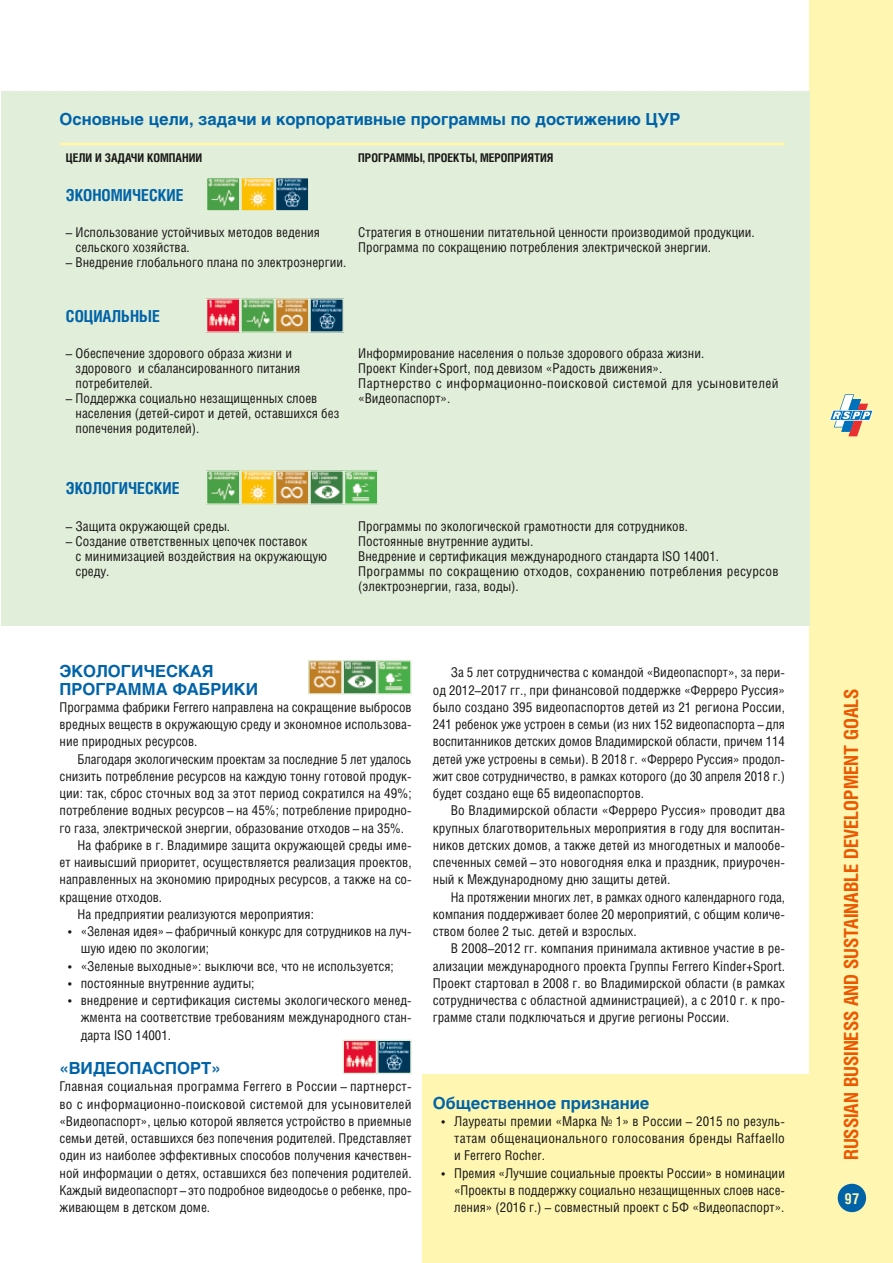
<style>
.page{position:relative;width:893px;height:1263px;background:#fff}
.page>*{position:absolute;margin:0;border:0;box-sizing:border-box;transform-origin:0 0}
.t1{font:700 19.5px "Helios Cond C";color:#ea5901}
.t2{font:700 16.5px/17.2px "Helios C";color:#0063a8}
.t3{font:700 16.5px "Helios Cond C";color:#0063a8}
.t4{font:700 15px "Helios Cond C";color:#fff7b1}
.t5{font:13.5px/17.2px "Helios Cond C";color:#181716;text-align:justify}
.t6{font:700 12px "Helios Cond C";color:#181716}
</style>
<div class="page">
<div style="left:809px;top:0;width:84px;height:1263px;background:#fff7b1"></div>
<svg style="left:829px;top:394px;width:44px;height:42px"></svg>
<div style="left:838px;top:1184px;width:27px;height:27px;background:#0063a8;border-radius:50%"></div>
<div style="left:838px;top:1184px;width:28px;height:28px;border:1px solid #0063a8;border-radius:50%"></div>
<div style="left:1px;top:91px;width:808px;height:535px;background:#e1eed9"></div>
<hr style="left:60px;top:143px;width:292px;height:3px;background:#fff7b1">
<hr style="left:352px;top:143px;width:433px;height:3px;background:#fff7b1">
<img style="left:208px;top:179px;width:30px;height:31px">
<div style="left:206px;top:177px;width:34px;height:35px;border:1px solid #e1eed9"></div>
<svg style="left:242px;top:179px;width:31px;height:31px"></svg>
<div style="left:240px;top:177px;width:35px;height:35px;border:1px solid #e1eed9"></div>
<img style="left:277px;top:179px;width:30px;height:31px">
<div style="left:275px;top:177px;width:34px;height:35px;border:1px solid #e1eed9"></div>
<img style="left:208px;top:300px;width:30px;height:31px">
<div style="left:206px;top:298px;width:34px;height:35px;border:1px solid #e1eed9"></div>
<svg style="left:242px;top:300px;width:31px;height:31px"></svg>
<div style="left:240px;top:298px;width:35px;height:35px;border:1px solid #e1eed9"></div>
<img style="left:277px;top:300px;width:30px;height:31px">
<div style="left:275px;top:298px;width:34px;height:35px;border:1px solid #e1eed9"></div>
<svg style="left:311px;top:300px;width:31px;height:31px"></svg>
<div style="left:309px;top:298px;width:35px;height:35px;border:1px solid #e1eed9"></div>
<img style="left:208px;top:472px;width:30px;height:31px">
<div style="left:206px;top:470px;width:34px;height:35px;border:1px solid #e1eed9"></div>
<svg style="left:242px;top:472px;width:31px;height:31px"></svg>
<div style="left:240px;top:470px;width:35px;height:35px;border:1px solid #e1eed9"></div>
<img style="left:277px;top:472px;width:30px;height:31px">
<div style="left:275px;top:470px;width:34px;height:35px;border:1px solid #e1eed9"></div>
<svg style="left:311px;top:472px;width:31px;height:31px"></svg>
<div style="left:309px;top:470px;width:35px;height:35px;border:1px solid #e1eed9"></div>
<img style="left:346px;top:472px;width:30px;height:31px">
<div style="left:344px;top:470px;width:34px;height:35px;border:1px solid #e1eed9"></div>
<img style="left:310px;top:662px;width:31px;height:31px">
<div style="left:308px;top:660px;width:35px;height:35px;border:1px solid #e1eed9"></div>
<svg style="left:345px;top:662px;width:30px;height:31px"></svg>
<div style="left:343px;top:660px;width:34px;height:35px;border:1px solid #e1eed9"></div>
<img style="left:379px;top:662px;width:31px;height:31px">
<div style="left:377px;top:660px;width:35px;height:35px;border:1px solid #e1eed9"></div>
<img style="left:345px;top:1042px;width:30px;height:30px">
<div style="left:343px;top:1040px;width:34px;height:34px;border:1px solid #e1eed9"></div>
<img style="left:379px;top:1042px;width:31px;height:30px">
<div style="left:377px;top:1040px;width:35px;height:34px;border:1px solid #e1eed9"></div>
<div style="left:422px;top:1074px;width:387px;height:189px;background:#fff7b1"></div>
<p class="t2" style="left:60px;top:111px;width:622px">Основные цели, задачи и корпоративные программы по достижению ЦУР</p>
<p class="t6" style="left:66px;top:151px;width:138px">ЦЕЛИ И ЗАДАЧИ КОМПАНИИ</p>
<p class="t6" style="left:358px;top:151px;width:197px">ПРОГРАММЫ, ПРОЕКТЫ, МЕРОПРИЯТИЯ</p>
<p class="t3" style="left:66px;top:185px;width:119px">ЭКОНОМИЧЕСКИЕ</p>
<p class="t5" style="left:76px;top:225px;width:246px;line-height:15px;text-indent:-10px">– Использование устойчивых методов ведения сельского хозяйства.</p>
<p class="t5" style="left:66px;top:254px;width:282px">– Внедрение глобального плана по электроэнергии.</p>
<p class="t5" style="left:358px;top:225px;width:398px;line-height:15px">Стратегия в отношении питательной ценности производимой продукции.<br>Программа по сокращению потребления электрической энергии.</p>
<p class="t3" style="left:66px;top:306px;width:95px">СОЦИАЛЬНЫЕ</p>
<p class="t5" style="left:76px;top:345px;width:226px;line-height:15px;text-align:left;text-indent:-10px">– Обеспечение здорового образа жизни и здорового и сбалансированного питания потребителей.</p>
<p class="t5" style="left:76px;top:390px;width:265px;line-height:15px;text-align:left;text-indent:-10px">– Поддержка социально незащищенных слоев населения (детей-сирот и детей, оставшихся без попечения родителей).</p>
<p class="t3" style="left:66px;top:478px;width:115px">ЭКОЛОГИЧЕСКИЕ</p>
<p class="t5" style="left:66px;top:517px;width:166px">– Защита окружающей среды.</p>
<p class="t5" style="left:76px;top:533px;width:253px;line-height:15px;text-align:left;text-indent:-10px">– Создание ответственных цепочек поставок<br>с минимизацией воздействия на окружающую среду.</p>
<p class="t5" style="left:358px;top:345px;width:422px;line-height:15px;text-align:left">Информирование населения о пользе здорового образа жизни.<br>Проект Kinder+Sport, под девизом «Радость движения».<br>Партнерство с информационно-поисковой системой для усыновителей «Видеопаспорт».</p>
<p class="t5" style="left:358px;top:518px;width:422px;line-height:15px;text-align:left">Программы по экологической грамотности для сотрудников.<br>Постоянные внутренние аудиты.<br>Внедрение и сертификация международного стандарта ISO 14001.<br>Программы по сокращению отходов, сохранению потребления ресурсов (электроэнергии, газа, воды).</p>
<p class="t2" style="left:60px;top:663px;width:200px">ЭКОЛОГИЧЕСКАЯ<br>ПРОГРАММА ФАБРИКИ</p>
<p class="t5" style="left:60px;top:698px;width:354px">Программа фабрики Ferrero направлена на сокращение выбросов вредных веществ в окружающую среду и экономное использова&shy;ние природных ресурсов.</p>
<p class="t5" style="left:78px;top:750px;width:336px">Благодаря экологическим проектам за последние 5 лет удалось</p>
<p class="t5" style="left:60px;top:767px;width:354px">снизить потребление ресурсов на каждую тонну готовой продук-</p>
<p class="t5" style="left:60px;top:784px;width:354px">ции: так, сброс сточных вод за этот период сократился на 49%;</p>
<p class="t5" style="left:60px;top:802px;width:354px">потребление водных ресурсов – на 45%; потребление природно-</p>
<p class="t5" style="left:60px;top:819px;width:346px">го газа, электрической энергии, образование отходов – на 35%.</p>
<p class="t5" style="left:78px;top:836px;width:336px">На фабрике в г. Владимире защита окружающей среды име-</p>
<p class="t5" style="left:60px;top:853px;width:354px">ет наивысший приоритет, осуществляется реализация проектов,</p>
<p class="t5" style="left:60px;top:871px;width:354px">направленных на экономию природных ресурсов, а также на со-</p>
<p class="t5" style="left:60px;top:888px;width:104px">кращение отходов.</p>
<p class="t5" style="left:78px;top:905px;width:238px">На предприятии реализуются мероприятия:</p>
<p class="t5" style="left:81px;top:922px;width:332px;text-indent:-13px">• «Зеленая идея» – фабричный конкурс для сотрудников на луч&shy;шую идею по экологии;</p>
<p class="t5" style="left:68px;top:957px;width:327px">• «Зеленые выходные»: выключи все, что не используется;</p>
<p class="t5" style="left:68px;top:974px;width:188px">• постоянные внутренние аудиты;</p>
<p class="t5" style="left:81px;top:991px;width:332px;text-indent:-13px">• внедрение и сертификация системы экологического менед&shy;жмента на соответствие требованиям международного стан&shy;дарта ISO 14001.</p>
<p class="t2" style="left:60px;top:1060px;width:163px">«ВИДЕОПАСПОРТ»</p>
<p class="t5" style="left:60px;top:1078px;width:354px">Главная социальная программа Ferrero в России – партнерст&shy;во с информационно-поисковой системой для усыновителей «Видеопаспорт», целью которой является устройство в приемные семьи детей, оставшихся без попечения родителей. Представляет один из наиболее эффективных способов получения качествен&shy;ной информации о детях, оставшихся без попечения родителей.<br>Каждый видеопаспорт – это подробное видеодосье о ребенке, про&shy;живающем в детском доме.</p>
<p class="t5" style="left:433px;top:664px;width:354px;text-indent:18px">За 5 лет сотрудничества с командой «Видеопаспорт», за пери&shy;од 2012–2017 гг., при финансовой поддержке «Ферреро Руссия» было создано 395 видеопаспортов детей из 21 региона России, 241 ребенок уже устроен в семьи (из них 152 видеопаспорта – для воспитанников детских домов Владимирской области, причем 114 детей уже устроены в семьи). В 2018 г. «Ферреро Руссия» продол&shy;жит свое сотрудничество, в рамках которого (до 30 апреля 2018 г.) будет создано еще 65 видеопаспортов.</p>
<p class="t5" style="left:433px;top:802px;width:354px;text-indent:18px">Во Владимирской области «Ферреро Руссия» проводит два крупных благотворительных мероприятия в году для воспитан&shy;ников детских домов, а также детей из многодетных и малообе&shy;спеченных семей – это новогодняя елка и праздник, приурочен&shy;ный к Международному дню защиты детей.</p>
<p class="t5" style="left:433px;top:888px;width:354px;text-indent:18px">На протяжении многих лет, в рамках одного календарного года, компания поддерживает более 20 мероприятий, с общим количе&shy;ством более 2 тыс. детей и взрослых.</p>
<p class="t5" style="left:433px;top:940px;width:354px;text-indent:18px">В 2008–2012 гг. компания принимала активное участие в ре&shy;ализации международного проекта Группы Ferrero Kinder+Sport.<br>Проект стартовал в 2008 г. во Владимирской области (в рамках сотрудничества с областной администрацией), а с 2010 г. к про&shy;грамме стали подключаться и другие регионы России.</p>
<p class="t2" style="left:433px;top:1094px;width:218px">Общественное признание</p>
<p class="t5" style="left:454px;top:1112px;width:332px;text-indent:-13px">• Лауреаты премии «Марка № 1» в России – 2015 по резуль&shy;татам общенационального голосования бренды Raffaello и Ferrero Rocher.</p>
<p class="t5" style="left:454px;top:1164px;width:332px;text-indent:-13px">• Премия «Лучшие социальные проекты России» в номинации «Проекты в поддержку социально незащищенных слоев насе&shy;ления» (2016 г.) – совместный проект с БФ «Видеопаспорт».</p>
<h1 class="t1" style="left:840px;top:1160px;width:473px;rotate:-90deg">RUSSIAN BUSINESS AND SUSTAINABLE DEVELOPMENT GOALS</h1>
<p class="t4" style="left:845px;top:1189px;width:16px">97</p>
</div>
